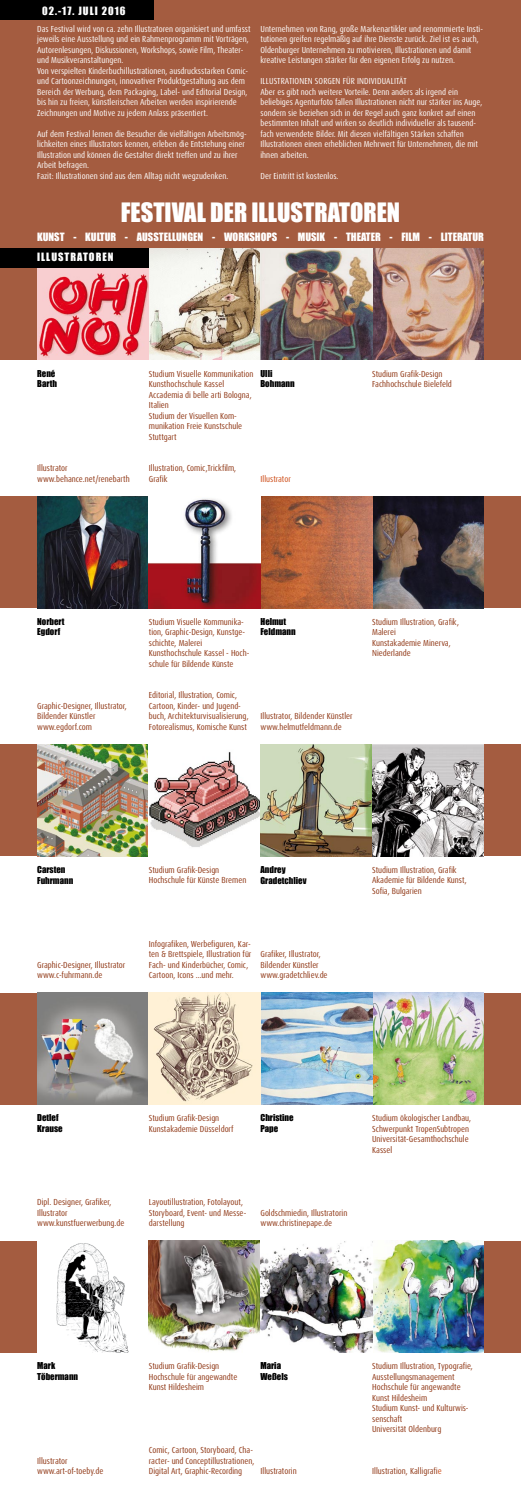
<style>
.page{position:relative;width:521px;height:1489px;background:#fff}
.page>*{position:absolute;margin:0;border:0;box-sizing:border-box;transform-origin:0 0}
.t1{font:24.5px "Impact";color:#fff}
.t2{font:10.5px/20.2px "Impact";color:#fff}
.t3{font:10.5px "Impact";letter-spacing:.1em;color:#fff}
.t4{font:condensed 8.75px/10.5px "Dax OT";color:#8e3411}
.t5{font:condensed 8.75px/10.5px "Dax OT";color:#fff}
.t6{font:8.75px/10.5px "Impact";color:#000}
.t7{font:condensed 8.75px "Dax OT";color:#cd4913}
.s1{color:#cd4913}
</style>
<div class="page">
<div style="left:0;top:0;width:521px;height:360px;background:#a45c40"></div>
<div style="left:0;top:496px;width:521px;height:112px;background:#a45c40"></div>
<div style="left:0;top:744px;width:521px;height:112px;background:#a45c40"></div>
<div style="left:0;top:992px;width:521px;height:112px;background:#a45c40"></div>
<div style="left:0;top:1240px;width:521px;height:112px;background:#a45c40"></div>
<img style="left:149px;top:248px;width:335px;height:112px">
<img style="left:37px;top:268px;width:112px;height:92px">
<img style="left:37px;top:496px;width:447px;height:112px">
<img style="left:37px;top:744px;width:447px;height:112px">
<img style="left:37px;top:1240px;width:447px;height:112px">
<img style="left:37px;top:992px;width:447px;height:112px">
<div style="left:0;top:248px;width:149px;height:20px;background:#000"></div>
<div style="left:0;top:0;width:154px;height:20px;background:#000"></div>
<p class="t3" style="left:42px;top:3px;width:85px">02.-17. Juli 2016</p>
<p class="t5" style="left:37px;top:23px;width:215px">Das Festival wird von ca. zehn Illustratoren organisiert und umfasst jeweils eine Ausstellung und ein Rahmenprogramm mit Vorträgen, Autorenlesungen, Diskussionen, Workshops, sowie Film, Theater&shy;und Musikveranstaltungen.<br>Von verspielten Kinderbuchillustrationen, ausdrucksstarken Comic&shy;und Cartoonzeichnungen, innovativer Produktgestaltung aus dem Bereich der Werbung, dem Packaging, Label- und Editorial Design, bis hin zu freien, künstlerischen Arbeiten werden inspirierende Zeichnungen und Motive zu jedem Anlass präsentiert.</p>
<p class="t5" style="left:37px;top:128px;width:211px">Auf dem Festival lernen die Besucher die vielfältigen Arbeitsmög&shy;lichkeiten eines Illustrators kennen, erleben die Entstehung einer Illustration und können die Gestalter direkt treffen und zu ihrer Arbeit befragen.<br>Fazit: Illustrationen sind aus dem Alltag nicht wegzudenken.</p>
<p class="t5" style="left:260px;top:23px;width:224px">Unternehmen von Rang, große Markenartikler und renommierte Insti&shy;tutionen greifen regelmäßig auf ihre Dienste zurück. Ziel ist es auch, Oldenburger Unternehmen zu motivieren, Illustrationen und damit kreative Leistungen stärker für den eigenen Erfolg zu nutzen.</p>
<p class="t5" style="left:260px;top:76px;width:223px">Illustrationen sorgen für Individualität<br>Aber es gibt noch weitere Vorteile. Denn anders als irgend ein beliebiges Agenturfoto fallen Illustrationen nicht nur stärker ins Auge, sondern sie beziehen sich in der Regel auch ganz konkret auf einen bestimmten Inhalt und wirken so deutlich individueller als tausend&shy;fach verwendete Bilder. Mit diesen vielfältigen Stärken schaffen Illustrationen einen erheblichen Mehrwert für Unternehmen, die mit ihnen arbeiten.</p>
<p class="t5" style="left:260px;top:170px;width:79px">Der Eintritt ist kostenlos.</p>
<h1 class="t1" style="left:121px;top:193px;width:281px">Festival der Illustratoren</h1>
<p class="t2" style="left:37px;top:227px;width:448px">Kunst - Kultur - Ausstellungen - Workshops - Musik - theater - film - literatur<br>Illustratoren</p>
<p class="t6" style="left:37px;top:368px;width:21px">René<br>Barth</p>
<p class="t4" style="left:37px;top:463px;width:94px">Illustrator www.behance.net/renebarth</p>
<p class="t6" style="left:260px;top:368px;width:36px">Ulli<br>Bohmann</p>
<p class="t4" style="left:149px;top:368px;width:106px">Studium Visuelle Kommunikation<br>Kunsthochschule Kassel<br>Accademia di belle arti Bologna,<br>Italien<br>Studium der Visuellen Kom&shy;munikation Freie Kunstschule<br>Stuttgart</p>
<p class="t4" style="left:149px;top:463px;width:89px">Illustration, Comic,Trickfilm,<br>Grafik</p>
<p class="t7" style="left:260px;top:473px;width:32px">Illustrator</p>
<p class="t4" style="left:372px;top:368px;width:81px">Studium Grafik-Design<br>Fachhochschule Bielefeld</p>
<p class="t6" style="left:37px;top:616px;width:29px">Norbert<br>Egdorf</p>
<p class="t4" style="left:37px;top:700px;width:91px">Graphic-Designer, Illustrator,<br>Bildender Künstler www.egdorf.com</p>
<p class="t4" style="left:149px;top:616px;width:102px">Studium Visuelle Kommunika&shy;tion, Graphic-Design, Kunstge&shy;schichte, Malerei<br>Kunsthochschule Kassel - Hoch&shy;schule für Bildende Künste</p>
<p class="t4" style="left:149px;top:690px;width:101px">Editorial, Illustration, Comic, Cartoon, Kinder- und Jugend&shy;buch, Architekturvisualisierung, Fotorealismus, Komische Kunst</p>
<p class="t6" style="left:260px;top:616px;width:37px">Helmut<br>Feldmann</p>
<p class="t4" style="left:260px;top:711px;width:94px">Illustrator, Bildender Künstler www.helmutfeldmann.de</p>
<p class="t4" style="left:372px;top:616px;width:88px">Studium Illustration, Grafik,<br>Malerei<br>Kunstakademie Minerva,<br>Niederlande</p>
<p class="t6" style="left:37px;top:864px;width:38px">Carsten<br>Fuhrmann</p>
<p class="t4" style="left:37px;top:959px;width:90px">Graphic-Designer, Illustrator www.c-fuhrmann.de</p>
<p class="t4" style="left:149px;top:864px;width:99px">Studium Grafik-Design<br>Hochschule für Künste Bremen</p>
<p class="t6" style="left:260px;top:864px;width:48px">Andrey<br>Gradetchliev</p>
<p class="t4" style="left:149px;top:938px;width:104px">Infografiken, Werbefiguren, Kar&shy;ten &amp; Brettspiele, Illustration für Fach- und Kinderbücher, Comic, Cartoon, Icons ...und mehr.</p>
<p class="t4" style="left:260px;top:948px;width:69px">Grafiker, Illustrator,<br>Bildender Künstler www.gradetchliev.de</p>
<p class="t4" style="left:372px;top:864px;width:96px">Studium Illustration, Grafik<br>Akademie für Bildende Kunst,<br>Sofia, Bulgarien</p>
<p class="t6" style="left:37px;top:1112px;width:27px">Detlef<br>Krause</p>
<p class="t4" style="left:149px;top:1112px;width:86px">Studium Grafik-Design<br>Kunstakademie Düsseldorf</p>
<p class="t6" style="left:260px;top:1112px;width:35px">Christine<br>Pape</p>
<p class="t4" style="left:37px;top:1196px;width:89px">Dipl. Designer, Grafiker,<br>Illustrator www.kunstfuerwerbung.de</p>
<p class="t4" style="left:149px;top:1196px;width:99px">Layoutillustration, Fotolayout,<br>Storyboard, Event- und Messe&shy;darstellung</p>
<p class="t4" style="left:260px;top:1207px;width:88px">Goldschmiedin, Illustratorin www.christinepape.de</p>
<p class="t4" style="left:372px;top:1112px;width:100px">Studium ökologischer Landbau,<br>Schwerpunkt TropenSubtropen<br>Universität-Gesamthochschule<br>Kassel</p>
<p class="t6" style="left:37px;top:1360px;width:42px">Mark<br>Töbermann</p>
<p class="t4" style="left:37px;top:1455px;width:68px">Illustrator www.art-of-toeby.de</p>
<p class="t4" style="left:149px;top:1360px;width:90px">Studium Grafik-Design<br>Hochschule für angewandte<br>Kunst Hildesheim</p>
<p class="t6" style="left:260px;top:1360px;width:29px">Maria<br>Weßels</p>
<p class="t4" style="left:149px;top:1444px;width:107px">Comic, Cartoon, Storyboard, Cha&shy;racter- und Conceptillustrationen,<br>Digital Art, Graphic-Recording</p>
<p class="t4" style="left:260px;top:1465px;width:38px">Illustratorin</p>
<p class="t4" style="left:372px;top:1360px;width:102px">Studium Illustration, Typografie,<br>Ausstellungsmanagement<br>Hochschule für angewandte<br>Kunst Hildesheim<br>Studium Kunst- und Kulturwis&shy;senschaft<br>Universität Oldenburg</p>
<p class="t4" style="left:372px;top:1465px;width:71px">Illustration, Kalligrafi<span class="s1">e</span></p>
</div>
